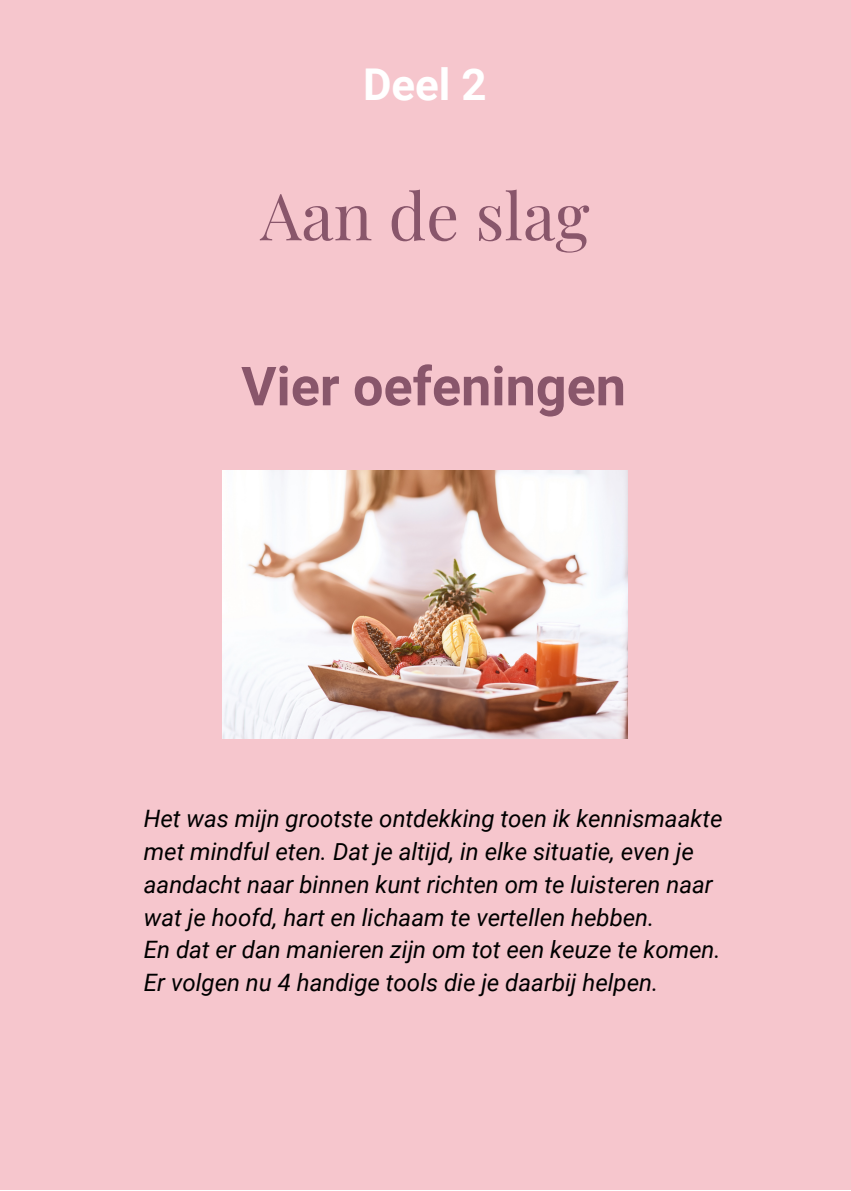
<style>
.page{position:relative;width:851px;height:1191px;background:#fff}
.page>*{position:absolute;margin:0;border:0;box-sizing:border-box;transform-origin:0 0}
.t1{font:65px "Playfair Display";color:#89566b}
.t2{font:700 54px "Roboto";color:#89566b}
.t3{font:700 43.8px "Roboto";color:#fff}
.t4{font:italic 24px/33px "Roboto";color:#000}
</style>
<div class="page">
<div style="left:0;top:0;width:849px;height:1189px;background:#f6c6cd"></div>
<img style="left:222px;top:470px;width:405px;height:269px">
<p class="t3" style="left:363px;top:59px;width:125px">Deel 2</p>
<p class="t1" style="left:260px;top:170px;width:330px">Aan de slag</p>
<p class="t2" style="left:241px;top:355px;width:386px">Vier oefeningen</p>
<p class="t4" style="left:144px;top:802px;width:580px">Het was mijn grootste ontdekking toen ik kennismaakte met mindful eten. Dat je altijd, in elke situatie, even je aandacht naar binnen kunt richten om te luisteren naar wat je hoofd, hart en lichaam te vertellen hebben.</p>
<p class="t4" style="left:144px;top:934px;width:578px">En dat er dan manieren zijn om tot een keuze te komen.<br>Er volgen nu 4 handige tools die je daarbij helpen.</p>
</div>
